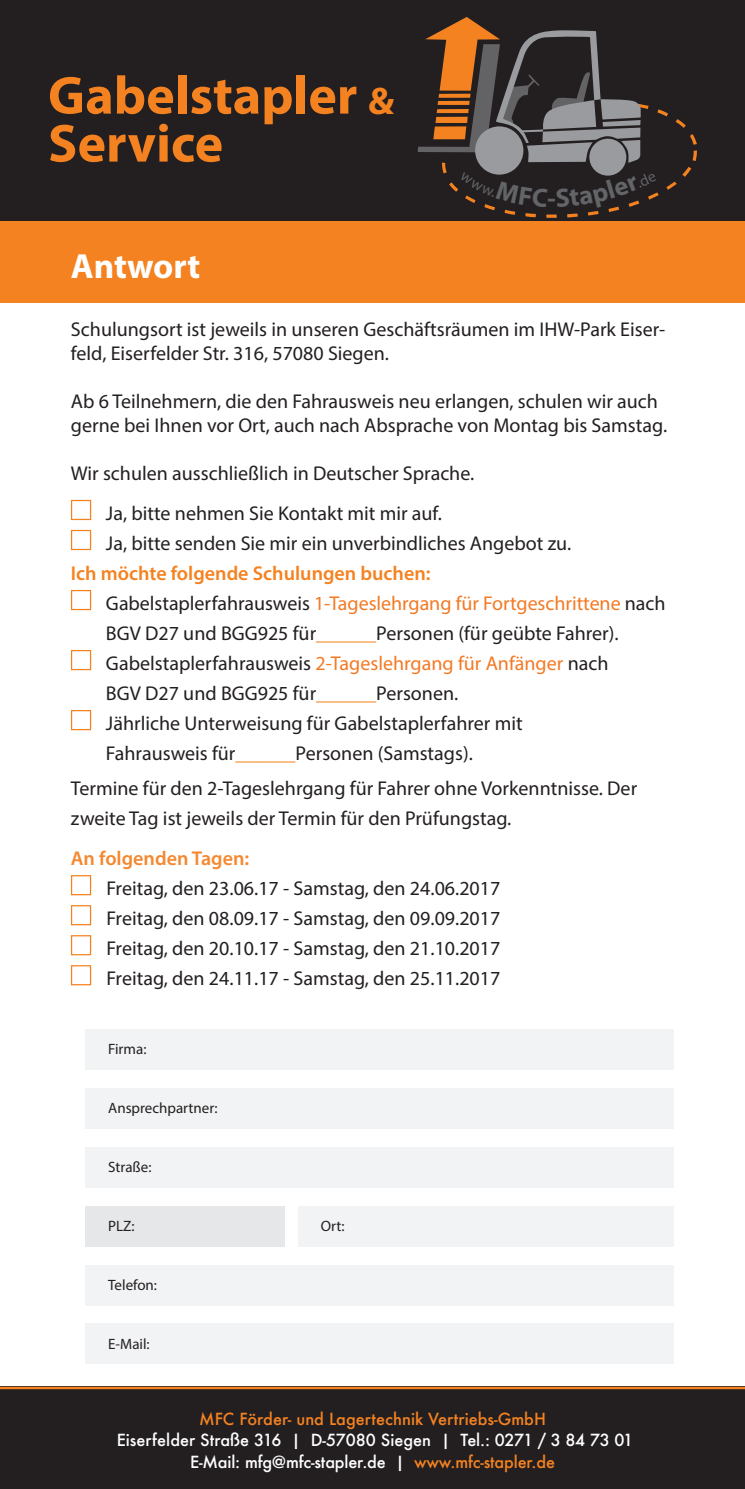
<style>
.page{position:relative;width:745px;height:1489px;background:#fff}
.page>*{position:absolute;margin:0;border:0;box-sizing:border-box;transform-origin:0 0}
.t1{font:700 54px/48px "Myriad Pro";color:#f58220}
.t2{font:700 35px "Myriad Pro";letter-spacing:-.005em;color:#fff}
.t3{font:20px/30px "Myriad Pro";color:#231f20}
.t4{font:600 20px "Myriad Pro";color:#f5882f}
.t5{font:500 16.25px/21.2px "Futura";letter-spacing:-.01em;color:#fff;text-align:center}
.t6{font:500 16.25px "Futura";color:#f58220}
.t7{font:15px "Myriad Pro";color:#231f20}
.s1{font-size:38.5px}
.s2{font-weight:600;color:#f58220}
.s3{color:#f47923}
.s4{color:#f58220}
</style>
<div class="page">
<div style="left:0;top:0;width:744px;height:271px;background:#231f20"></div>
<div style="left:0;top:1386px;width:744px;height:102px;background:#231f20"></div>
<div style="left:71px;top:500px;width:20px;height:20px;border:1px solid #f58220"></div>
<div style="left:71px;top:530px;width:20px;height:20px;border:1px solid #f58220"></div>
<div style="left:71px;top:590px;width:20px;height:20px;border:1px solid #f58220"></div>
<div style="left:71px;top:650px;width:20px;height:20px;border:1px solid #f58220"></div>
<div style="left:71px;top:710px;width:20px;height:20px;border:1px solid #f58220"></div>
<div style="left:71px;top:875px;width:20px;height:20px;border:1px solid #f58220"></div>
<div style="left:71px;top:905px;width:20px;height:20px;border:1px solid #f58220"></div>
<div style="left:71px;top:935px;width:20px;height:20px;border:1px solid #f58220"></div>
<div style="left:71px;top:965px;width:20px;height:20px;border:1px solid #f58220"></div>
<hr style="left:0;top:1386px;width:744px;height:2px;background:#f58220">
<div style="left:0;top:222px;width:744px;height:81px;background:#f58220"></div>
<div style="left:85px;top:1029px;width:588px;height:40px;background:#f2f3f4"></div>
<div style="left:85px;top:1087px;width:588px;height:41px;background:#f2f3f4"></div>
<div style="left:85px;top:1146px;width:588px;height:41px;background:#f2f3f4"></div>
<div style="left:85px;top:1205px;width:199px;height:41px;background:#e6e7e9"></div>
<div style="left:85px;top:1264px;width:588px;height:41px;background:#f2f3f4"></div>
<div style="left:299px;top:1205px;width:374px;height:41px;background:#f2f3f4"></div>
<div style="left:85px;top:1323px;width:588px;height:40px;background:#f2f3f4"></div>
<svg style="left:417px;top:17px;width:279px;height:200px"></svg>
<h1 class="t1" style="left:48px;top:70px;width:348px">Gabelstapler <span class="s1">&amp;<br></span>Service</h1>
<h2 class="t2" style="left:71px;top:243px;width:131px">Antwort</h2>
<p class="t3" style="left:71px;top:317px;width:595px;line-height:24px">Schulungsort ist jeweils in unseren Geschäftsräumen im IHW-Park Eiser&shy;feld, Eiserfelder Str. 316, 57080 Siegen.</p>
<p class="t3" style="left:71px;top:389px;width:597px;line-height:24px">Ab 6 Teilnehmern, die den Fahrausweis neu erlangen, schulen wir auch gerne bei Ihnen vor Ort, auch nach Absprache von Montag bis Samstag.</p>
<p class="t3" style="left:71px;top:458px;width:404px">Wir schulen ausschließlich in Deutscher Sprache.</p>
<p class="t3" style="left:106px;top:498px;width:466px">Ja, bitte nehmen Sie Kontakt mit mir auf.<br>Ja, bitte senden Sie mir ein unverbindliches Angebot zu.</p>
<p class="t3" style="left:106px;top:558px;width:560px;text-indent:-35px"><span class="s2">Ich möchte folgende Schulungen buchen:<br></span>Gabelstaplerfahrausweis <span class="s3">1-Tageslehrgang für Fortgeschrittene</span> nach BGV D27 und BGG925 für<span class="s4">______</span>Personen (für geübte Fahrer).<br>Gabelstaplerfahrausweis <span class="s3">2-Tageslehrgang für Anfänger</span> nach<br>BGV D27 und BGG925 für<span class="s4">______</span>Personen.<br>Jährliche Unterweisung für Gabelstaplerfahrer mit<br>Fahrausweis für<span class="s4">______</span>Personen (Samstags).</p>
<p class="t3" style="left:71px;top:773px;width:567px">Termine für den 2-Tageslehrgang für Fahrer ohne Vorkenntnisse. Der zweite Tag ist jeweils der Termin für den Prüfungstag.</p>
<p class="t4" style="left:71px;top:845px;width:180px">An folgenden Tagen:</p>
<p class="t3" style="left:106px;top:873px;width:395px;text-align:justify">Freitag, den 23.06.17 - Samstag, den 24.06.2017<br>Freitag, den 08.09.17 - Samstag, den 09.09.2017<br>Freitag, den 20.10.17 - Samstag, den 21.10.2017<br>Freitag, den 24.11.17 - Samstag, den 25.11.2017</p>
<p class="t7" style="left:108px;top:1039px;width:40px">Firma:</p>
<p class="t7" style="left:108px;top:1098px;width:111px">Ansprechpartner:</p>
<p class="t7" style="left:108px;top:1157px;width:45px">Straße:</p>
<p class="t7" style="left:108px;top:1216px;width:28px">PLZ:</p>
<p class="t7" style="left:321px;top:1216px;width:25px">Ort:</p>
<p class="t7" style="left:108px;top:1275px;width:50px">Telefon:</p>
<p class="t7" style="left:108px;top:1334px;width:43px">E-Mail:</p>
<p class="t6" style="left:199px;top:1407px;width:348px">MFC Förder- und Lagertechnik Vertriebs-GmbH</p>
<p class="t5" style="left:117px;top:1429px;width:517px">Eiserfelder Straße 316 | D-57080 Siegen | Tel.: 0271 / 3 84 73 01<br>E-Mail: mfg@mfc-stapler.de | <span class="s4">www.mfc-stapler.de</span></p>
</div>
